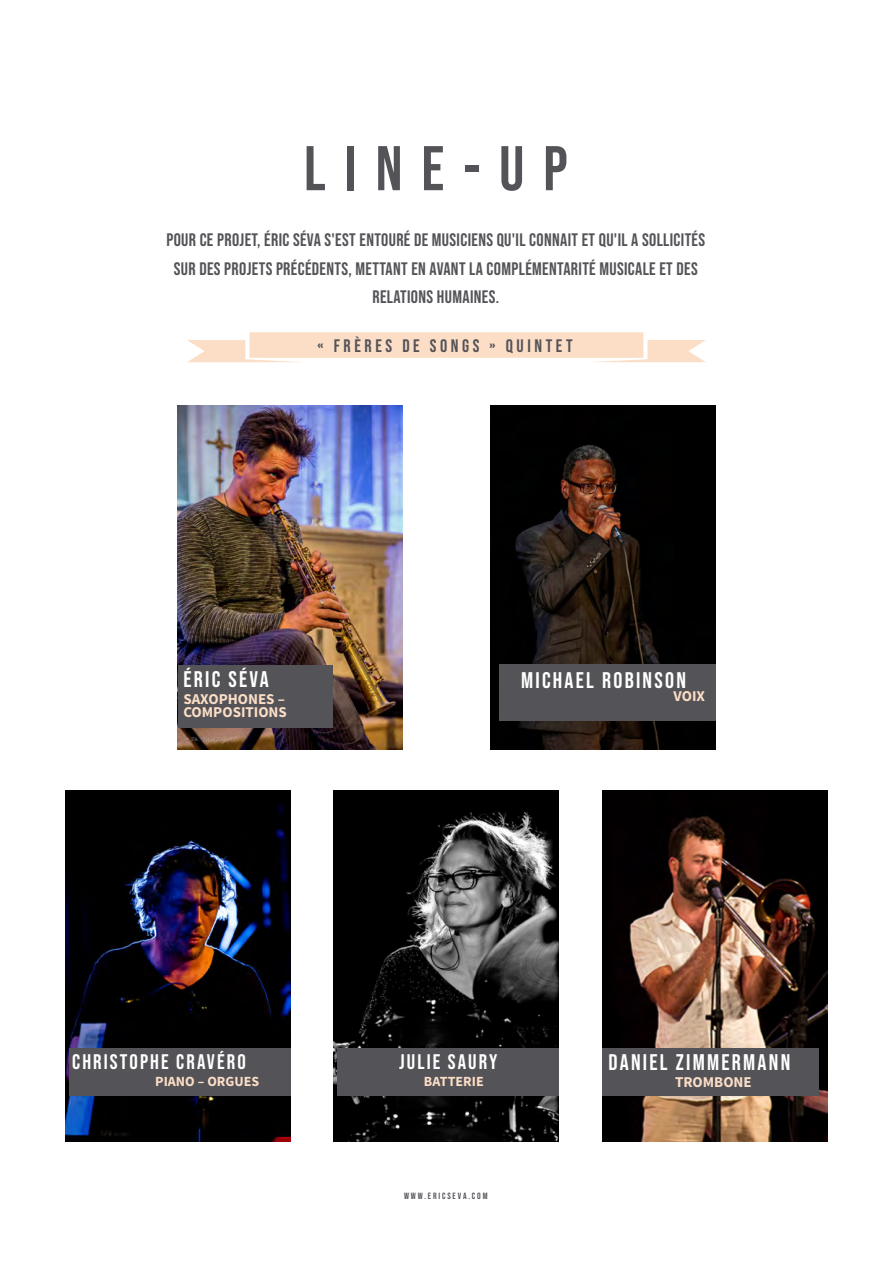
<style>
.page{position:relative;width:894px;height:1263px;background:#fff}
.page>*{position:absolute;margin:0;border:0;box-sizing:border-box;transform-origin:0 0}
.t1{font:63px "Bebas Neue";letter-spacing:.3em;color:#545358}
.t2{font:22.5px "Bebas Neue";letter-spacing:.1em;color:#fff}
.t3{font:21px "Bebas Neue";letter-spacing:.1em;color:#fff}
.t4{font:18px/28.5px "Bebas Neue";letter-spacing:.02em;color:#545358;text-align:center}
.t5{font:18px "Bebas Neue";letter-spacing:.2em;color:#545358}
.t6{font:700 15px/13.2px "Source Sans Pro";color:#fcdec6}
.t7{font:700 13.95px "Source Sans Pro";color:#fcdec6}
.t8{font:9px "Bebas Neue";letter-spacing:.205em;color:#545358}
</style>
<div class="page">
<img style="left:65px;top:791px;width:225px;height:350px">
<div style="left:69px;top:1048px;width:221px;height:47px;background:#545358"></div>
<img style="left:334px;top:791px;width:225px;height:350px">
<div style="left:338px;top:1048px;width:221px;height:47px;background:#545358"></div>
<img style="left:490px;top:405px;width:225px;height:344px">
<div style="left:499px;top:665px;width:216px;height:56px;background:#545358"></div>
<img style="left:178px;top:405px;width:225px;height:344px">
<div style="left:178px;top:665px;width:155px;height:63px;background:#545358"></div>
<img style="left:603px;top:791px;width:225px;height:350px">
<div style="left:603px;top:1048px;width:216px;height:47px;background:#545358"></div>
<svg style="left:187px;top:332px;width:519px;height:30px"></svg>
<h1 class="t1" style="left:304px;top:143px;width:265px">LINE-UP</h1>
<p class="t4" style="left:166px;top:227px;width:540px">POUR CE PROJET, ÉRIC SÉVA S'EST ENTOURÉ DE MUSICIENS QU'IL CONNAIT ET QU'IL A SOLLICITÉS<br>SUR DES PROJETS PRÉCÉDENTS, METTANT EN AVANT LA COMPLÉMENTARITÉ MUSICALE ET DES<br>RELATIONS HUMAINES.</p>
<p class="t5" style="left:318px;top:339px;width:256px">« FRÈRES DE SONGS » QUINTET</p>
<p class="t2" style="left:183px;top:670px;width:87px">ÉRIC SÉVA</p>
<p class="t6" style="left:183px;top:694px;width:105px">SAXOPHONES –<br>COMPOSITIONS</p>
<p class="t2" style="left:521px;top:671px;width:166px">MICHAEL ROBINSON</p>
<p class="t6" style="left:674px;top:691px;width:33px">VOIX</p>
<p class="t3" style="left:72px;top:1053px;width:175px">CHRISTOPHE CRAVÉRO</p>
<p class="t7" style="left:155px;top:1076px;width:106px">PIANO – ORGUES</p>
<p class="t3" style="left:399px;top:1053px;width:100px">JULIE SAURY</p>
<p class="t7" style="left:424px;top:1076px;width:61px">BATTERIE</p>
<p class="t8" style="left:404px;top:1192px;width:85px">WWW.ERICSEVA.COM</p>
<p class="t2" style="left:609px;top:1053px;width:183px">DANIEL ZIMMERMANN</p>
<p class="t6" style="left:675px;top:1077px;width:78px">TROMBONE</p>
</div>
